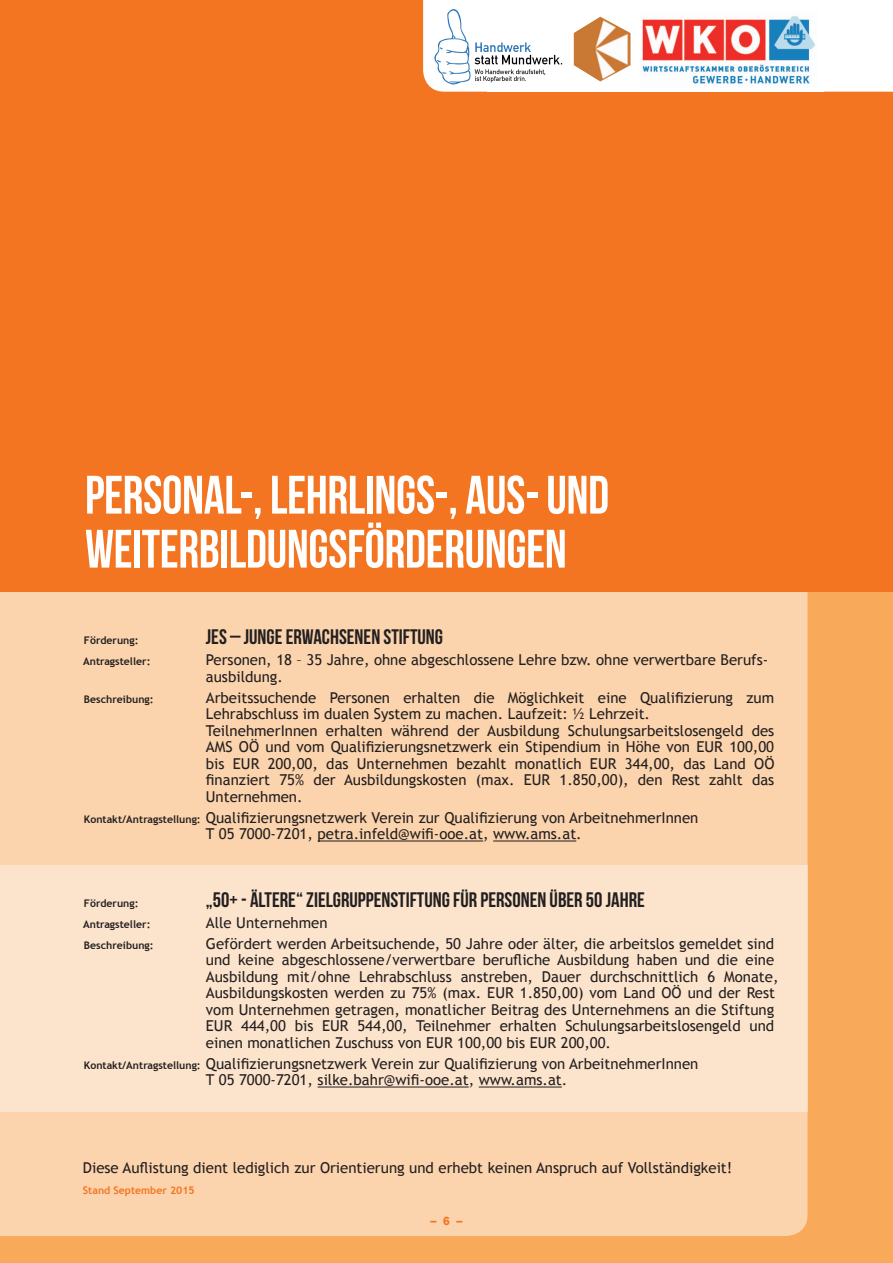
<style>
.page{position:relative;width:893px;height:1263px;background:#f9a95a}
.page>*{position:absolute;margin:0;border:0;box-sizing:border-box;transform-origin:0 0}
.t1{font:54px "Bebas Neue";letter-spacing:-.005em;color:#fff;scale:.95 1}
.t2{font:21px "Bebas Neue";color:#231f20}
.t3{font:15px "Trebuchet MS";color:#231f20}
.t4{font:900 12px "Akzidenz Grotesk";color:#f47521}
.t5{font:700 10.5px "Trebuchet MS";color:#231f20}
.t6{font:700 10.5px "Trebuchet MS";color:#f47521}
.s1{font-weight:700;font-size:10.5px}
</style>
<div class="page">
<div style="left:0;top:591px;width:807px;height:645px;background:#fbd3ac"></div>
<div style="left:0;top:865px;width:807px;height:247px;background:#fce4cc"></div>
<hr style="left:318px;top:840px;width:165px;height:1px;background:#231f20">
<hr style="left:493px;top:840px;width:83px;height:1px;background:#231f20">
<hr style="left:318px;top:1086px;width:151px;height:1px;background:#231f20">
<hr style="left:479px;top:1086px;width:83px;height:1px;background:#231f20">
<div style="left:0;top:0;width:893px;height:591px;background:#f47521"></div>
<svg style="left:423px;top:0;width:470px;height:92px"></svg>
<img style="left:433px;top:5px;width:130px;height:81px">
<p class="t1" style="left:85px;top:465px;width:553px">PERSONAL-, LEHRLINGS-, AUS- UND</p>
<p class="t1" style="left:85px;top:519px;width:509px">WEITERBILDUNGSFÖRDERUNGEN</p>
<p class="t5" style="left:84px;top:634px;width:56px">Förderung:</p>
<p class="t2" style="left:206px;top:625px;width:239px">JES – JUNGE ERWACHSENEN STIFTUNG</p>
<p class="t5" style="left:83px;top:655px;width:69px">Antragsteller:</p>
<p class="t3" style="left:206px;top:651px;width:564px">Personen, 18 – 35 Jahre, ohne abgeschlossene Lehre bzw. ohne verwertbare Berufs-</p>
<p class="t3" style="left:206px;top:667px;width:78px">ausbildung.</p>
<p class="t5" style="left:84px;top:692px;width:71px">Beschreibung:</p>
<p class="t3" style="left:206px;top:688px;width:570px">Arbeitssuchende Personen erhalten die Möglichkeit eine Qualifizierung zum</p>
<p class="t3" style="left:206px;top:705px;width:446px">Lehrabschluss im dualen System zu machen. Laufzeit: ½ Lehrzeit.</p>
<p class="t3" style="left:206px;top:721px;width:570px">TeilnehmerInnen erhalten während der Ausbildung Schulungsarbeitslosengeld des</p>
<p class="t3" style="left:206px;top:738px;width:570px">AMS OÖ und vom Qualifizierungsnetzwerk ein Stipendium in Höhe von EUR 100,00</p>
<p class="t3" style="left:206px;top:754px;width:570px">bis EUR 200,00, das Unternehmen bezahlt monatlich EUR 344,00, das Land OÖ</p>
<p class="t3" style="left:206px;top:771px;width:570px">finanziert 75% der Ausbildungskosten (max. EUR 1.850,00), den Rest zahlt das</p>
<p class="t3" style="left:206px;top:787px;width:98px">Unternehmen.</p>
<p class="t3" style="left:84px;top:808px;width:616px"><span class="s1">Kontakt/Antragstellung:</span> Qualifizierungsnetzwerk Verein zur Qualifizierung von ArbeitnehmerInnen</p>
<p class="t3" style="left:206px;top:825px;width:377px">T 05 7000-7201, petra.infeld@wifi-ooe.at, www.ams.at.</p>
<p class="t5" style="left:84px;top:896px;width:56px">Förderung:</p>
<p class="t2" style="left:206px;top:888px;width:440px">„50+ - ÄLTERE“ ZIELGRUPPENSTIFTUNG FÜR PERSONEN ÜBER 50 JAHRE</p>
<p class="t5" style="left:83px;top:917px;width:69px">Antragsteller:</p>
<p class="t3" style="left:206px;top:913px;width:123px">Alle Unternehmen</p>
<p class="t5" style="left:84px;top:938px;width:71px">Beschreibung:</p>
<p class="t3" style="left:206px;top:934px;width:570px">Gefördert werden Arbeitsuchende, 50 Jahre oder älter, die arbeitslos gemeldet sind</p>
<p class="t3" style="left:206px;top:951px;width:570px">und keine abgeschlossene/verwertbare berufliche Ausbildung haben und die eine</p>
<p class="t3" style="left:206px;top:967px;width:574px">Ausbildung mit/ohne Lehrabschluss anstreben, Dauer durchschnittlich 6 Monate,</p>
<p class="t3" style="left:206px;top:984px;width:571px">Ausbildungskosten werden zu 75% (max. EUR 1.850,00) vom Land OÖ und der Rest</p>
<p class="t3" style="left:206px;top:1000px;width:570px">vom Unternehmen getragen, monatlicher Beitrag des Unternehmens an die Stiftung</p>
<p class="t3" style="left:206px;top:1017px;width:570px">EUR 444,00 bis EUR 544,00, Teilnehmer erhalten Schulungsarbeitslosengeld und</p>
<p class="t3" style="left:206px;top:1033px;width:407px">einen monatlichen Zuschuss von EUR 100,00 bis EUR 200,00.</p>
<p class="t3" style="left:84px;top:1054px;width:616px"><span class="s1">Kontakt/Antragstellung:</span> Qualifizierungsnetzwerk Verein zur Qualifizierung von ArbeitnehmerInnen</p>
<p class="t3" style="left:206px;top:1071px;width:363px">T 05 7000-7201, silke.bahr@wifi-ooe.at, www.ams.at.</p>
<p class="t3" style="left:83px;top:1158px;width:651px">Diese Auflistung dient lediglich zur Orientierung und erhebt keinen Anspruch auf Vollständigkeit!</p>
<p class="t6" style="left:83px;top:1183px;width:113px">Stand September 2015</p>
<p class="t4" style="left:430px;top:1214px;width:34px">– 6 –</p>
</div>
